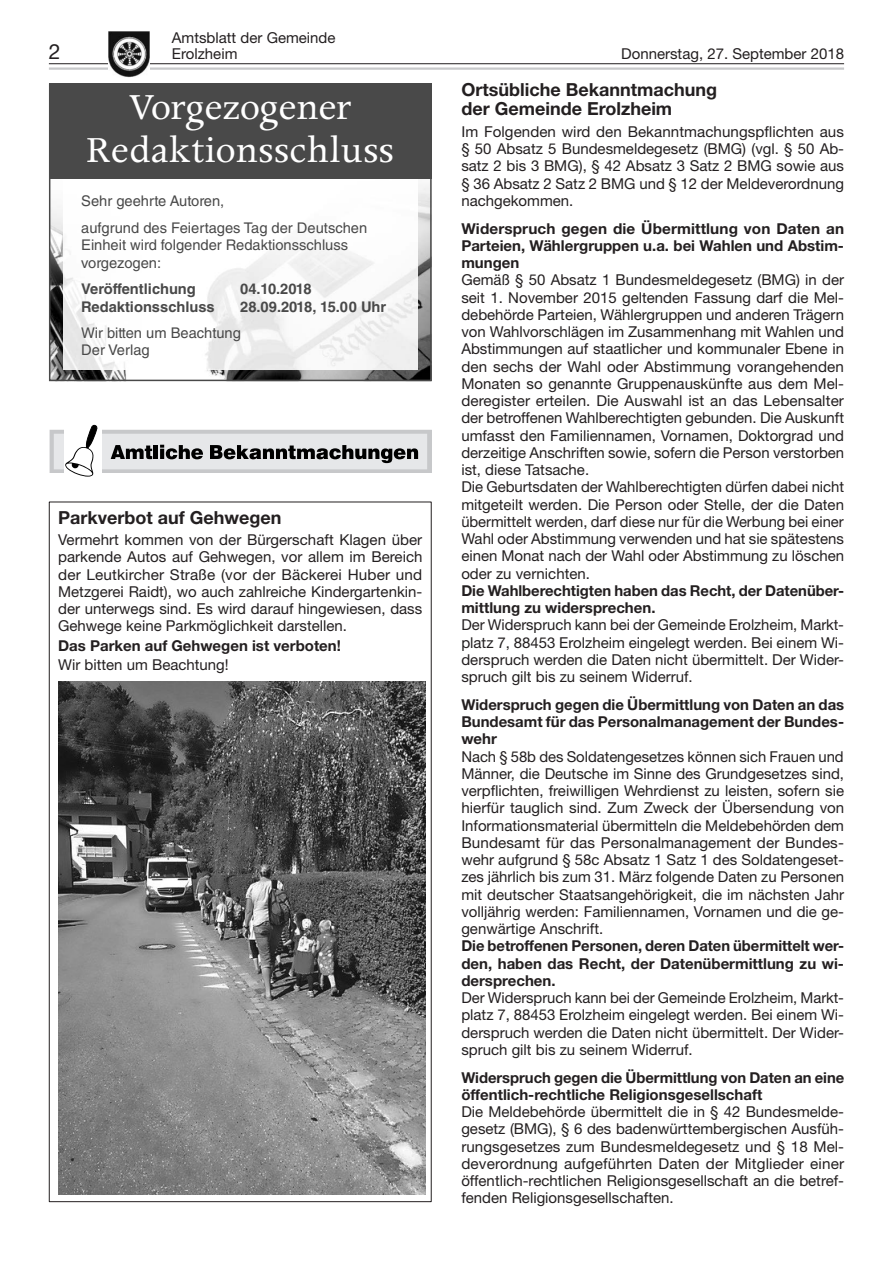
<style>
.page{position:relative;width:893px;height:1263px;background:#fff}
.page>*{position:absolute;margin:0;border:0;box-sizing:border-box;transform-origin:0 0}
.t1{font:41.4px/43.5px "Apollo MT Std";color:#fff;text-align:center}
.t2{font:21px "Helvetica Neue LT Std";color:#231f20}
.t3{font:700 18px/19.5px "Helvetica Neue LT Std";color:#231f20}
.t4{font:15px/17.2px "Helvetica Neue LT Std";color:#231f20;text-align:justify}
.t5{font:700 15px/17.2px "Helvetica Neue LT Std";color:#231f20;text-align:justify}
.t6{font:14.7px/17.7px "Helvetica LT Std";color:#494949}
.t7{font:700 14.7px "Helvetica LT Std";color:#494949}
</style>
<div class="page">
<hr style="left:49px;top:67px;width:795px;height:3px;background:#c7c8ca">
<hr style="left:49px;top:63px;width:795px;height:1px;background:#231f20">
<img style="left:109px;top:32px;width:41px;height:46px">
<img style="left:52px;top:185px;width:377px;height:193px">
<img style="left:64px;top:185px;width:353px;height:184px">
<div style="left:49px;top:83px;width:383px;height:96px;background:#494949"></div>
<div style="left:49px;top:83px;width:383px;height:298px;border:2px solid #494949"></div>
<div style="left:50px;top:430px;width:381px;height:42px;background:#c7c8ca"></div>
<div style="left:50px;top:430px;width:381px;height:43px;border:1px solid #c7c8ca"></div>
<div style="left:54px;top:434px;width:373px;height:35px;background:#e6e7e9"></div>
<svg style="left:111px;top:445px;width:41px;height:14px"></svg>
<hr style="left:154px;top:445px;width:4px;height:14px;background:#000">
<svg style="left:160px;top:445px;width:43px;height:14px"></svg>
<svg style="left:210px;top:445px;width:208px;height:18px"></svg>
<div style="left:64px;top:426px;width:38px;height:50px;background:#fff"></div>
<svg style="left:65px;top:424px;width:33px;height:53px"></svg>
<img style="left:58px;top:682px;width:367px;height:512px">
<p class="t4" style="left:172px;top:28px;width:165px">Amtsblatt der Gemeinde</p>
<h2 class="t2" style="left:49px;top:39px;width:13px">2</h2>
<p class="t4" style="left:172px;top:45px;width:67px">Erolzheim</p>
<p class="t4" style="left:621px;top:45px;width:224px">Donnerstag, 27. September 2018</p>
<h1 class="t1" style="left:87px;top:87px;width:309px">Vorgezogener<br>Redaktionsschluss</h1>
<p class="t6" style="left:81px;top:188px;width:288px;line-height:26.1px">Sehr geehrte Autoren,<br>aufgrund des Feiertages Tag der Deutschen</p>
<p class="t6" style="left:81px;top:236px;width:268px">Einheit wird folgender Redaktionsschluss vorgezogen:</p>
<p class="t7" style="left:81px;top:280px;width:116px">Veröffentlichung</p>
<p class="t7" style="left:240px;top:280px;width:73px">04.10.2018</p>
<p class="t7" style="left:81px;top:297px;width:135px">Redaktionsschluss</p>
<p class="t7" style="left:240px;top:297px;width:148px">28.09.2018, 15.00 Uhr</p>
<p class="t6" style="left:81px;top:324px;width:161px">Wir bitten um Beachtung<br>Der Verlag</p>
<p class="t3" style="left:58px;top:507px;width:225px">Parkverbot auf Gehwegen</p>
<p class="t4" style="left:58px;top:531px;width:366px">Vermehrt kommen von der Bürgerschaft Klagen über parkende Autos auf Gehwegen, vor allem im Bereich der Leutkircher Straße (vor der Bäckerei Huber und Metzgerei Raidt), wo auch zahlreiche Kindergartenkin&shy;der unterwegs sind. Es wird darauf hingewiesen, dass Gehwege keine Parkmöglichkeit darstellen.</p>
<p class="t5" style="left:58px;top:636px;width:284px">Das Parken auf Gehwegen ist verboten!</p>
<p class="t4" style="left:58px;top:656px;width:172px">Wir bitten um Beachtung!</p>
<p class="t3" style="left:461px;top:79px;width:257px">Ortsübliche Bekanntmachung der Gemeinde Erolzheim</p>
<p class="t4" style="left:461px;top:123px;width:384px">Im Folgenden wird den Bekanntmachungspflichten aus § 50 Absatz 5 Bundesmeldegesetz (BMG) (vgl. § 50 Ab&shy;satz 2 bis 3 BMG), § 42 Absatz 3 Satz 2 BMG sowie aus § 36 Absatz 2 Satz 2 BMG und § 12 der Meldeverordnung nachgekommen.</p>
<p class="t5" style="left:461px;top:219px;width:384px">Widerspruch gegen die Übermittlung von Daten an Parteien, Wählergruppen u.a. bei Wahlen und Abstim&shy;mungen</p>
<p class="t4" style="left:461px;top:271px;width:384px;text-align:left">Gemäß § 50 Absatz 1 Bundesmeldegesetz (BMG) in der seit 1. November 2015 geltenden Fassung darf die Mel&shy;debehörde Parteien, Wählergruppen und anderen Trägern von Wahlvorschlägen im Zusammenhang mit Wahlen und Abstimmungen auf staatlicher und kommunaler Ebene in den sechs der Wahl oder Abstimmung vorangehenden Monaten so genannte Gruppenauskünfte aus dem Mel&shy;deregister erteilen. Die Auswahl ist an das Lebensalter der betroffenen Wahlberechtigten gebunden. Die Auskunft umfasst den Familiennamen, Vornamen, Doktorgrad und derzeitige Anschriften sowie, sofern die Person verstorben ist, diese Tatsache.<br>Die Geburtsdaten der Wahlberechtigten dürfen dabei nicht mitgeteilt werden. Die Person oder Stelle, der die Daten übermittelt werden, darf diese nur für die Werbung bei einer Wahl oder Abstimmung verwenden und hat sie spätestens einen Monat nach der Wahl oder Abstimmung zu löschen oder zu vernichten.</p>
<p class="t5" style="left:461px;top:581px;width:384px">Die Wahlberechtigten haben das Recht, der Datenüber&shy;mittlung zu widersprechen.</p>
<p class="t4" style="left:461px;top:616px;width:384px">Der Widerspruch kann bei der Gemeinde Erolzheim, Markt&shy;platz 7, 88453 Erolzheim eingelegt werden. Bei einem Wi&shy;derspruch werden die Daten nicht übermittelt. Der Wider&shy;spruch gilt bis zu seinem Widerruf.</p>
<p class="t5" style="left:461px;top:695px;width:384px">Widerspruch gegen die Übermittlung von Daten an das Bundesamt für das Personalmanagement der Bundes&shy;wehr</p>
<p class="t4" style="left:461px;top:747px;width:384px">Nach § 58b des Soldatengesetzes können sich Frauen und Männer, die Deutsche im Sinne des Grundgesetzes sind, verpflichten, freiwilligen Wehrdienst zu leisten, sofern sie hierfür tauglich sind. Zum Zweck der Übersendung von Informationsmaterial übermitteln die Meldebehörden dem Bundesamt für das Personalmanagement der Bundes&shy;wehr aufgrund § 58c Absatz 1 Satz 1 des Soldatengeset&shy;zes jährlich bis zum 31. März folgende Daten zu Personen mit deutscher Staatsangehörigkeit, die im nächsten Jahr volljährig werden: Familiennamen, Vornamen und die ge&shy;genwärtige Anschrift.</p>
<p class="t5" style="left:461px;top:937px;width:384px">Die betroffenen Personen, deren Daten übermittelt wer&shy;den, haben das Recht, der Datenübermittlung zu wi&shy;dersprechen.</p>
<p class="t4" style="left:461px;top:989px;width:384px">Der Widerspruch kann bei der Gemeinde Erolzheim, Markt&shy;platz 7, 88453 Erolzheim eingelegt werden. Bei einem Wi&shy;derspruch werden die Daten nicht übermittelt. Der Wider&shy;spruch gilt bis zu seinem Widerruf.</p>
<p class="t5" style="left:461px;top:1068px;width:384px">Widerspruch gegen die Übermittlung von Daten an eine öffentlich-rechtliche Religionsgesellschaft</p>
<p class="t4" style="left:461px;top:1103px;width:384px">Die Meldebehörde übermittelt die in § 42 Bundesmelde&shy;gesetz (BMG), § 6 des badenwürttembergischen Ausfüh&shy;rungsgesetzes zum Bundesmeldegesetz und § 18 Mel&shy;deverordnung aufgeführten Daten der Mitglieder einer öffentlich-rechtlichen Religionsgesellschaft an die betref&shy;fenden Religionsgesellschaften.</p>
</div>
